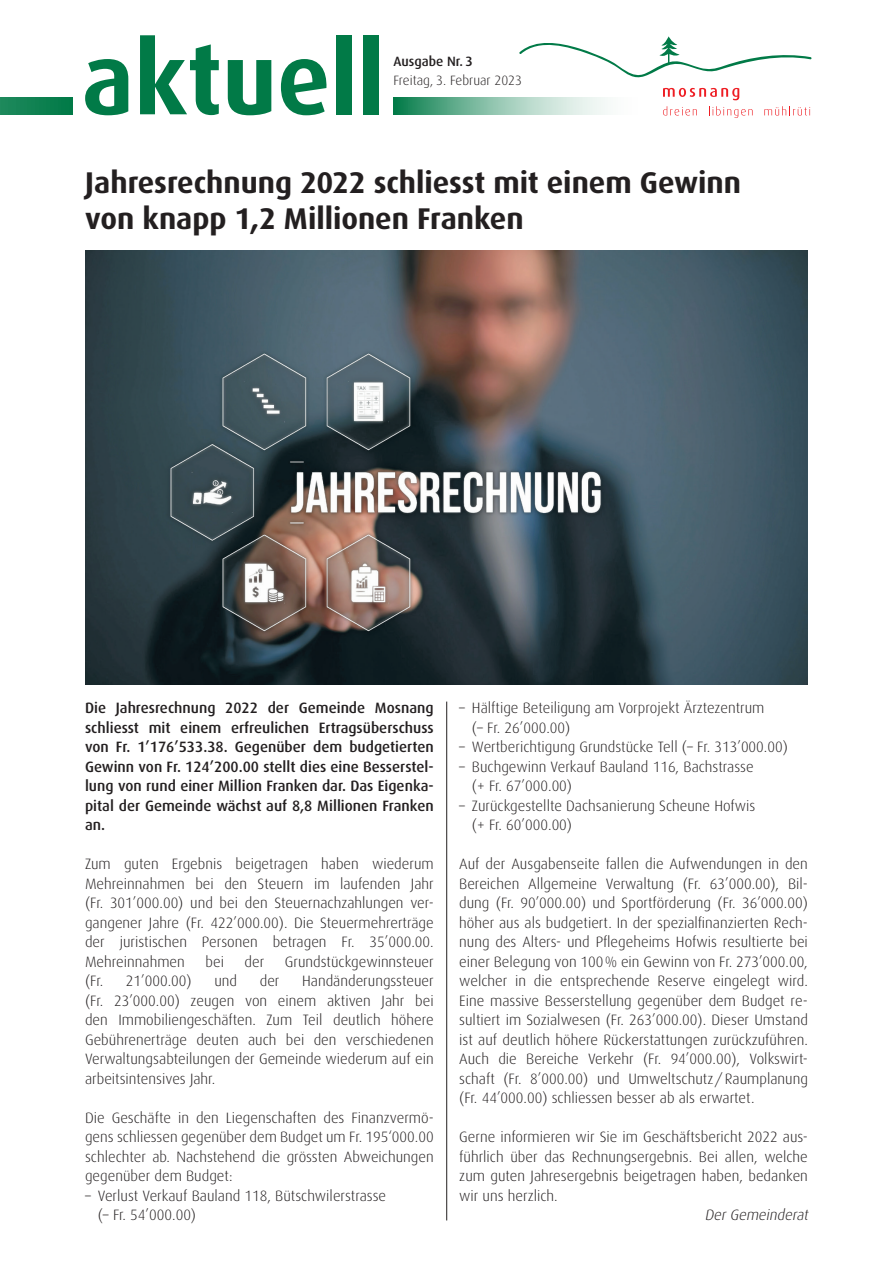
<style>
.page{position:relative;width:893px;height:1263px;background:#fff}
.page>*{position:absolute;margin:0;border:0;box-sizing:border-box;transform-origin:0 0}
.t1{font:700 100.65px "Dax";color:#017a47;scale:.96 1}
.t2{font:700 30px/36px "Dax";color:#231f20}
.t3{font:300 15px/19.5px "Dax";color:#231f20;text-align:justify}
.t4{font:500 15px/19.5px "Dax";color:#231f20;text-align:justify}
.t5{font:italic 300 15px "Dax";color:#231f20}
.t6{font:300 13.5px "Dax";color:#231f20}
.t7{font:500 13.5px "Dax";color:#231f20}
</style>
<div class="page">
<svg style="left:663px;top:88px;width:76px;height:12px"></svg>
<svg style="left:519px;top:36px;width:292px;height:42px"></svg>
<svg style="left:663px;top:106px;width:34px;height:10px"></svg>
<svg style="left:709px;top:106px;width:44px;height:12px"></svg>
<svg style="left:764px;top:106px;width:46px;height:10px"></svg>
<svg style="left:393px;top:98px;width:214px;height:17px;background:#8fc4ad"></svg>
<div style="left:0;top:98px;width:72px;height:17px;background:linear-gradient(to right,#1e895c,#017a47)"></div>
<hr style="left:446px;top:701px;width:1px;height:519px;background:#231f20">
<img style="left:85px;top:251px;width:723px;height:434px">
<h1 class="t1" style="left:82px;top:23px;width:317px">aktuell</h1>
<p class="t7" style="left:393px;top:53px;width:81px">Ausgabe Nr. 3</p>
<p class="t6" style="left:393px;top:73px;width:130px">Freitag, 3. Februar 2023</p>
<h2 class="t2" style="left:85px;top:165px;width:657px">Jahresrechnung 2022 schliesst mit einem Gewinn von knapp 1,2 Millionen Franken</h2>
<p class="t4" style="left:85px;top:698px;width:350px">Die Jahresrechnung 2022 der Gemeinde Mosnang schliesst mit einem erfreulichen Ertragsüberschuss von Fr. 1’176’533.38. Gegenüber dem budgetierten Gewinn von Fr. 124’200.00 stellt dies eine Besserstel&shy;lung von rund einer Million Franken dar. Das Eigenka&shy;pital der Gemeinde wächst auf 8,8 Millionen Franken an.</p>
<p class="t3" style="left:85px;top:855px;width:350px">Zum guten Ergebnis beigetragen haben wiederum Mehreinnahmen bei den Steuern im laufenden Jahr (Fr. 301’000.00) und bei den Steuernachzahlungen ver&shy;gangener Jahre (Fr. 422’000.00). Die Steuermehrerträge der juristischen Personen betragen Fr. 35’000.00.<br>Mehreinnahmen</p>
<p class="t3" style="left:205px;top:952px;width:20px">bei</p>
<p class="t3" style="left:245px;top:952px;width:21px">der</p>
<p class="t3" style="left:285px;top:952px;width:150px">Grundstückgewinnsteuer</p>
<p class="t3" style="left:85px;top:972px;width:20px">(Fr.</p>
<p class="t3" style="left:126px;top:972px;width:67px">21’000.00)</p>
<p class="t3" style="left:214px;top:972px;width:24px">und</p>
<p class="t3" style="left:260px;top:972px;width:21px">der</p>
<p class="t3" style="left:85px;top:972px;width:350px;text-indent:217px">Handänderungssteuer (Fr. 23’000.00) zeugen von einem aktiven Jahr bei den Immobiliengeschäften. Zum Teil deutlich höhere Gebührenerträge deuten auch bei den verschiedenen Verwaltungsabteilungen der Gemeinde wiederum auf ein arbeitsintensives Jahr.</p>
<p class="t3" style="left:85px;top:1108px;width:350px">Die Geschäfte in den Liegenschaften des Finanzvermö&shy;gens schliessen gegenüber dem Budget um Fr. 195‘000.00 schlechter ab. Nachstehend die grössten Abweichungen gegenüber dem Budget:</p>
<p class="t3" style="left:98px;top:1186px;width:290px;text-indent:-13px">– Verlust Verkauf Bauland 118, Bütschwilerstrasse (– Fr. 54’000.00)</p>
<p class="t3" style="left:472px;top:699px;width:294px;text-indent:-13px">– Hälftige Beteiligung am Vorprojekt Ärztezentrum (– Fr. 26’000.00)</p>
<p class="t3" style="left:459px;top:738px;width:330px">– Wertberichtigung Grundstücke Tell (– Fr. 313’000.00)</p>
<p class="t3" style="left:472px;top:757px;width:283px;text-indent:-13px">– Buchgewinn Verkauf Bauland 116, Bachstrasse (+ Fr. 67’000.00)</p>
<p class="t3" style="left:472px;top:796px;width:285px;text-indent:-13px">– Zurückgestellte Dachsanierung Scheune Hofwis (+ Fr. 60’000.00)</p>
<p class="t3" style="left:459px;top:855px;width:350px">Auf der Ausgabenseite fallen die Aufwendungen in den Bereichen Allgemeine Verwaltung (Fr. 63’000.00), Bil&shy;dung (Fr. 90’000.00) und Sportförderung (Fr. 36’000.00) höher aus als budgetiert. In der spezialfinanzierten Rech&shy;nung des Alters- und Pflegeheims Hofwis resultierte bei einer Belegung von 100% ein Gewinn von Fr. 273’000.00, welcher in die entsprechende Reserve eingelegt wird.<br>Eine massive Besserstellung gegenüber dem Budget re&shy;sultiert im Sozialwesen (Fr. 263’000.00). Dieser Umstand ist auf deutlich höhere Rückerstattungen zurückzuführen.<br>Auch die Bereiche Verkehr (Fr. 94’000.00), Volkswirt&shy;schaft (Fr. 8’000.00) und Umweltschutz/Raumplanung (Fr. 44’000.00) schliessen besser ab als erwartet.</p>
<p class="t3" style="left:459px;top:1128px;width:350px">Gerne informieren wir Sie im Geschäftsbericht 2022 aus&shy;führlich über das Rechnungsergebnis. Bei allen, welche zum guten Jahresergebnis beigetragen haben, bedanken wir uns herzlich.</p>
<p class="t5" style="left:705px;top:1207px;width:108px">Der Gemeinderat</p>
</div>
